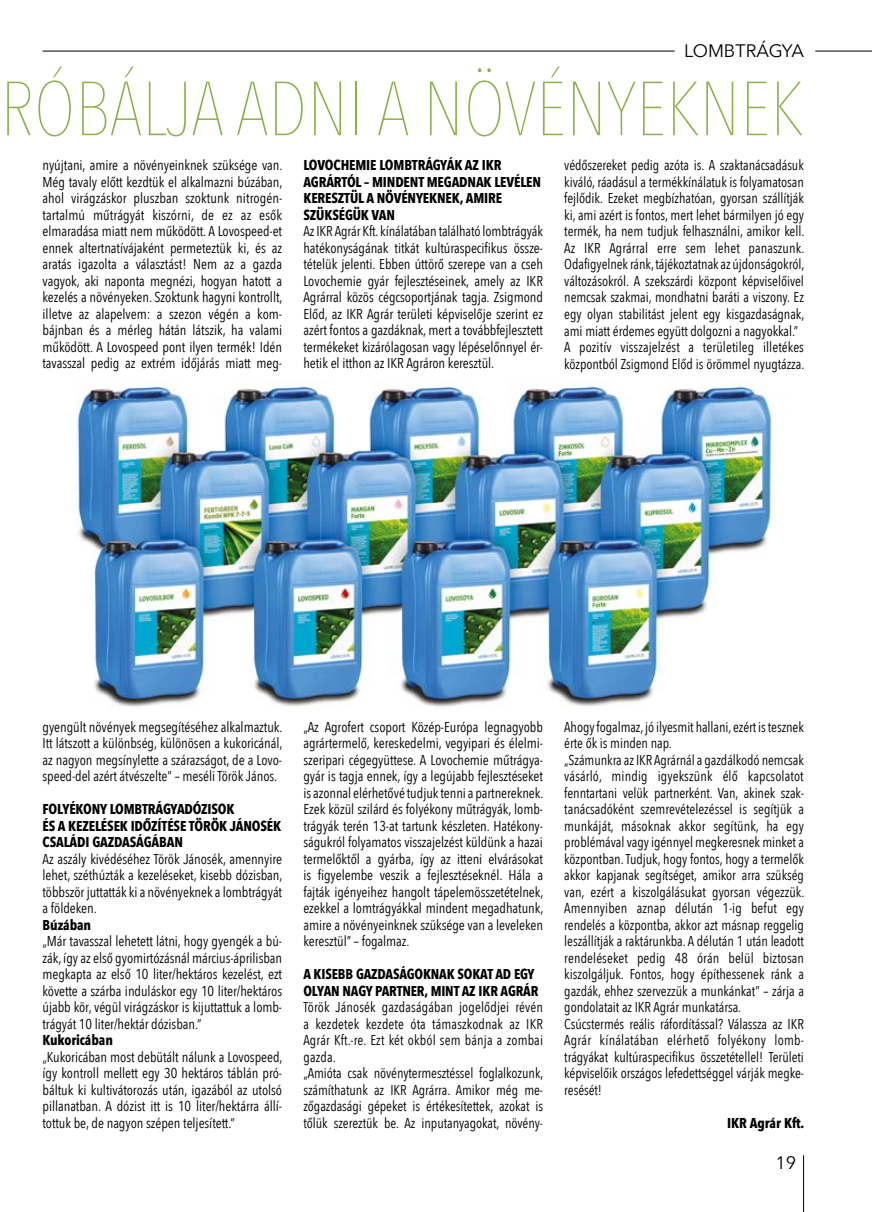
<style>
.page{position:relative;width:872px;height:1212px;background:#fff}
.page>*{position:absolute;margin:0;border:0;box-sizing:border-box;transform-origin:0 0}
.t1{font:200 75.6px "Avenir Next Condensed";letter-spacing:.005em;color:#8db14a}
.t2{font:18px "Avenir Next";color:#000}
.t3{font:14.25px/16.5px "Avenir Next Condensed";letter-spacing:-.005em;color:#000;text-align:justify}
.t4{font:700 14.25px/16.5px "Avenir Next Condensed";letter-spacing:-.01em;color:#000}
</style>
<div class="page">
<img style="left:77px;top:380px;width:696px;height:327px">
<hr style="left:815px;top:51px;width:57px;height:1px;background:#000">
<hr style="left:43px;top:51px;width:631px;height:1px;background:#000">
<hr style="left:803px;top:1155px;width:1px;height:57px;background:#000">
<p class="t2" style="left:684px;top:36px;width:122px">LOMBTRÁGYA</p>
<h1 class="t1" style="left:1px;top:64px;width:804px">RÓBÁLJA ADNI A NÖVÉNYEKNEK</h1>
<p class="t3" style="left:43px;top:157px;width:241px">nyújtani, amire a növényeinknek szüksége van.<br>Még tavaly előtt kezdtük el alkalmazni búzában, ahol virágzáskor pluszban szoktunk nitrogén&shy;tartalmú műtrágyát kiszórni, de ez az esők elmaradása miatt nem működött. A Lovospeed-et ennek altertnatívájaként permeteztük ki, és az aratás igazolta a választást! Nem az a gazda vagyok, aki naponta megnézi, hogyan hatott a kezelés a növényeken. Szoktunk hagyni kontrollt, illetve az alapelvem: a szezon végén a kom&shy;bájnban és a mérleg hátán látszik, ha valami működött. A Lovospeed pont ilyen termék! Idén tavasszal pedig az extrém időjárás miatt meg-</p>
<p class="t4" style="left:303px;top:157px;width:239px">LOVOCHEMIE LOMBTRÁGYÁK AZ IKR<br>AGRÁRTÓL – MINDENT MEGADNAK LEVÉLEN<br>KERESZTÜL A NÖVÉNYEKNEK, AMIRE<br>SZÜKSÉGÜK VAN</p>
<p class="t3" style="left:303px;top:223px;width:241px">Az IKR Agrár Kft. kínálatában található lombtrágyák hatékonyságának titkát kultúraspecifikus össze&shy;tételük jelenti. Ebben úttörő szerepe van a cseh Lovochemie gyár fejlesztéseinek, amely az IKR Agrárral közös cégcsoportjának tagja. Zsigmond Előd, az IKR Agrár területi képviselője szerint ez azért fontos a gazdáknak, mert a továbbfejlesztett termékeket kizárólagosan vagy lépéselőnnyel ér&shy;hetik el itthon az IKR Agráron keresztül.</p>
<p class="t3" style="left:564px;top:157px;width:241px;text-align:left">védőszereket pedig azóta is. A szaktanácsadásuk kiváló, ráadásul a termékkínálatuk is folyamatosan fejlődik. Ezeket megbízhatóan, gyorsan szállítják ki, ami azért is fontos, mert lehet bármilyen jó egy termék, ha nem tudjuk felhasználni, amikor kell.<br>Az IKR Agrárral erre sem lehet panaszunk.<br>Odafigyelnek ránk, tájékoztatnak az újdonságokról, változásokról. A szekszárdi központ képviselőivel nemcsak szakmai, mondhatni baráti a viszony. Ez egy olyan stabilitást jelent egy kisgazdaságnak, ami miatt érdemes együtt dolgozni a nagyokkal.” A pozitív visszajelzést a területileg illetékes központból Zsigmond Előd is örömmel nyugtázza.</p>
<p class="t3" style="left:43px;top:718px;width:241px">gyengült növények megsegítéséhez alkalmaztuk.<br>Itt látszott a különbség, különösen a kukoricánál, az nagyon megsínylette a szárazságot, de a Lovo&shy;speed-del azért átvészelte” – meséli Török János.</p>
<p class="t4" style="left:43px;top:801px;width:240px">FOLYÉKONY LOMBTRÁGYADÓZISOK<br>ÉS A KEZELÉSEK IDŐZÍTÉSE TÖRÖK JÁNOSÉK<br>CSALÁDI GAZDASÁGÁBAN</p>
<p class="t3" style="left:43px;top:850px;width:241px">Az aszály kivédéséhez Török Jánosék, amennyire lehet, széthúzták a kezeléseket, kisebb dózisban, többször juttatták ki a növényeknek a lombtrágyát a földeken.</p>
<p class="t4" style="left:43px;top:916px;width:50px">Búzában</p>
<p class="t3" style="left:43px;top:932px;width:241px">„Már tavasszal lehetett látni, hogy gyengék a bú&shy;zák, így az első gyomirtózásnál március-áprilisban megkapta az első 10 liter/hektáros kezelést, ezt követte a szárba induláskor egy 10 liter/hektáros újabb kör, végül virágzáskor is kijuttattuk a lomb&shy;trágyát 10 liter/hektár dózisban.”</p>
<p class="t4" style="left:43px;top:1032px;width:72px">Kukoricában</p>
<p class="t3" style="left:43px;top:1048px;width:241px">„Kukoricában most debütált nálunk a Lovospeed, így kontroll mellett egy 30 hektáros táblán pró&shy;báltuk ki kultivátorozás után, igazából az utolsó pillanatban. A dózist itt is 10 liter/hektárra állí&shy;tottuk be, de nagyon szépen teljesített.”</p>
<p class="t3" style="left:303px;top:718px;width:241px">„Az Agrofert csoport Közép-Európa legnagyobb agrártermelő, kereskedelmi, vegyipari és élelmi&shy;szeripari cégegyüttese. A Lovochemie műtrágya&shy;gyár is tagja ennek, így a legújabb fejlesztéseket is azonnal elérhetővé tudjuk tenni a partnereknek.<br>Ezek közül szilárd és folyékony műtrágyák, lomb&shy;trágyák terén 13-at tartunk készleten. Hatékony&shy;ságukról folyamatos visszajelzést küldünk a hazai termelőktől a gyárba, így az itteni elvárásokat is figyelembe veszik a fejlesztéseknél. Hála a fajták igényeihez hangolt tápelemösszetételnek, ezekkel a lomtrágyákkal mindent megadhatunk, amire a növényeinknek szüksége van a leveleken keresztül” – fogalmaz.</p>
<p class="t4" style="left:303px;top:966px;width:236px">A KISEBB GAZDASÁGOKNAK SOKAT AD EGY<br>OLYAN NAGY PARTNER, MINT AZ IKR AGRÁR</p>
<p class="t3" style="left:303px;top:998px;width:241px;text-align:left">Török Jánosék gazdaságában jogelődjei révén a kezdetek kezdete óta támaszkodnak az IKR Agrár Kft.-re. Ezt két okból sem bánja a zombai gazda.<br>„Amióta csak növénytermesztéssel foglalkozunk, számíthatunk az IKR Agrárra. Amikor még me&shy;zőgazdasági gépeket is értékesítettek, azokat is tőlük szereztük be. Az inputanyagokat, növény-</p>
<p class="t3" style="left:564px;top:718px;width:242px;text-align:left">Ahogy fogalmaz, jó ilyesmit hallani, ezért is tesznek érte ők is minden nap.<br>„Számunkra az IKR Agrárnál a gazdálkodó nemcsak vásárló, mindig igyekszünk élő kapcsolatot fenntartani velük partnerként. Van, akinek szak&shy;tanácsadóként szemrevételezéssel is segítjük a munkáját, másoknak akkor segítünk, ha egy problémával vagy igénnyel megkeresnek minket a központban. Tudjuk, hogy fontos, hogy a termelők akkor kapjanak segítséget, amikor arra szükség van, ezért a kiszolgálásukat gyorsan végezzük.<br>Amennyiben aznap délután 1-ig befut egy rendelés a központba, akkor azt másnap reggelig leszállítják a raktárunkba. A délután 1 után leadott rendeléseket pedig 48 órán belül biztosan kiszolgáljuk. Fontos, hogy építhessenek ránk a gazdák, ehhez szervezzük a munkánkat” – zárja a gondolatait az IKR Agrár munkatársa.<br>Csúcstermés reális ráfordítással? Válassza az IKR Agrár kínálatában elérhető folyékony lomb&shy;trágyákat kultúraspecifikus összetétellel! Területi képviselőik országos lefedettséggel várják megke&shy;resését!</p>
<p class="t4" style="left:727px;top:1114px;width:79px">IKR Agrár Kft.</p>
<p class="t2" style="left:775px;top:1147px;width:22px">19</p>
</div>
